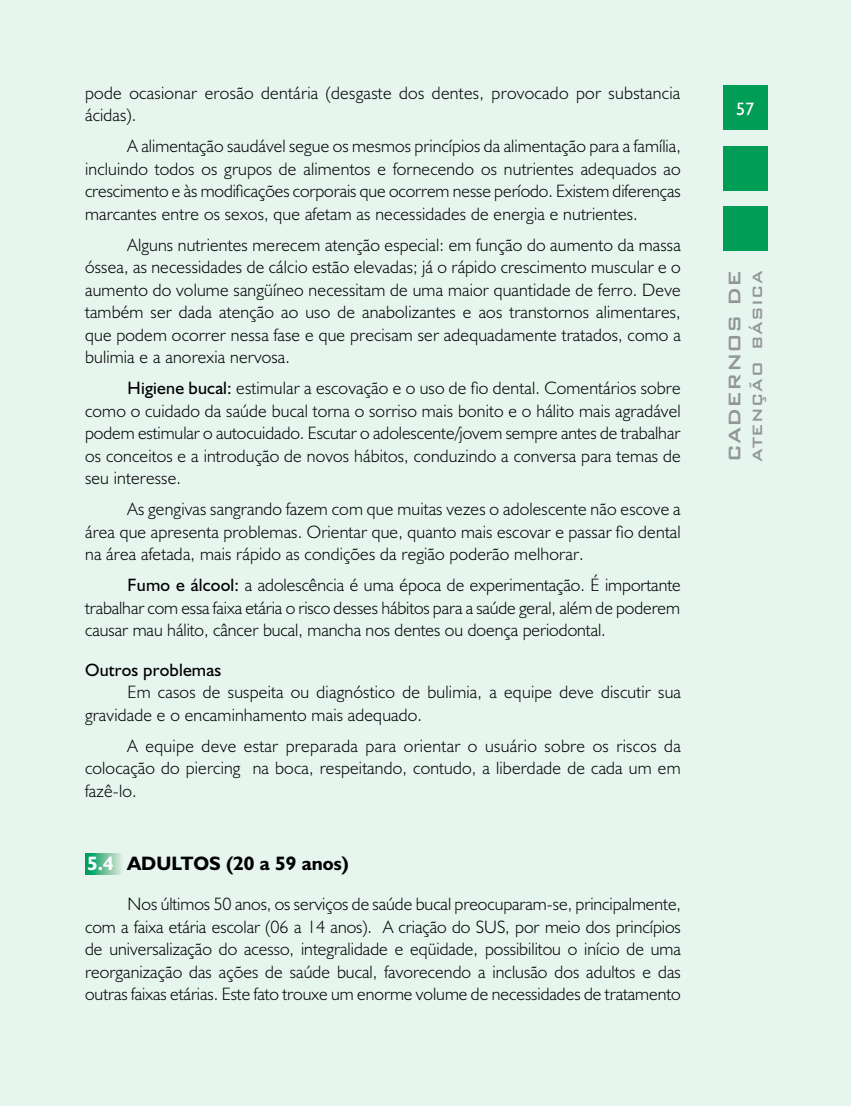
<style>
.page{position:relative;width:851px;height:1106px;background:#fff}
.page>*{position:absolute;margin:0;border:0;box-sizing:border-box;transform-origin:0 0}
.t1{font:500 22.5px "Bank Gothic BT";color:#939598}
.t2{font:700 19.5px "Humanist 521 BT";color:#000}
.t3{font:300 18px/22.5px "Humanist 521 BT";letter-spacing:.01em;color:#000;text-align:justify}
.t4{font:18px "Humanist 521 BT";letter-spacing:.01em;color:#000}
.t5{font:500 18px "Bank Gothic BT";letter-spacing:.025em;color:#939598}
.t6{font:18px "Humanist 521 BT";color:#fff}
.s1{font-weight:400}
.s2{color:#fff}
</style>
<div class="page">
<div style="left:0;top:0;width:850px;height:1106px;background:#e6f5ee"></div>
<div style="left:723px;top:85px;width:44px;height:44px;background:#009d57"></div>
<div style="left:723px;top:146px;width:44px;height:44px;background:#009d57"></div>
<div style="left:723px;top:207px;width:44px;height:44px;background:#009d57"></div>
<svg style="left:85px;top:874px;width:37px;height:1px"></svg>
<svg style="left:85px;top:853px;width:37px;height:21px"></svg>
<p class="t3" style="left:85px;top:81px;width:596px">pode ocasionar erosão dentária (desgaste dos dentes, provocado por substancia ácidas).</p>
<p class="t3" style="left:85px;top:135px;width:597px;text-indent:43px">A alimentação saudável segue os mesmos princípios da alimentação para a família, incluindo todos os grupos de alimentos e fornecendo os nutrientes adequados ao crescimento e às modificações corporais que ocorrem nesse período. Existem diferenças marcantes entre os sexos, que afetam as necessidades de energia e nutrientes.</p>
<p class="t3" style="left:85px;top:233px;width:597px;text-indent:43px">Alguns nutrientes merecem atenção especial: em função do aumento da massa óssea, as necessidades de cálcio estão elevadas; já o rápido crescimento muscular e o aumento do volume sangüíneo necessitam de uma maior quantidade de ferro. Deve também ser dada atenção ao uso de anabolizantes e aos transtornos alimentares, que podem ocorrer nessa fase e que precisam ser adequadamente tratados, como a bulimia e a anorexia nervosa.</p>
<p class="t3" style="left:85px;top:377px;width:597px;text-indent:43px"><span class="s1">Higiene bucal:</span> estimular a escovação e o uso de fio dental. Comentários sobre como o cuidado da saúde bucal torna o sorriso mais bonito e o hálito mais agradável podem estimular o autocuidado. Escutar o adolescente/jovem sempre antes de trabalhar os conceitos e a introdução de novos hábitos, conduzindo a conversa para temas de seu interesse.</p>
<p class="t3" style="left:85px;top:497px;width:597px;text-indent:43px">As gengivas sangrando fazem com que muitas vezes o adolescente não escove a área que apresenta problemas. Orientar que, quanto mais escovar e passar fio dental na área afetada, mais rápido as condições da região poderão melhorar.</p>
<p class="t3" style="left:85px;top:573px;width:597px;text-indent:43px"><span class="s1">Fumo e álcool:</span> a adolescência é uma época de experimentação. É importante trabalhar com essa faixa etária o risco desses hábitos para a saúde geral, além de poderem causar mau hálito, câncer bucal, mancha nos dentes ou doença periodontal.</p>
<p class="t4" style="left:85px;top:658px;width:138px">Outros problemas</p>
<p class="t3" style="left:85px;top:680px;width:597px;text-indent:43px">Em casos de suspeita ou diagnóstico de bulimia, a equipe deve discutir sua gravidade e o encaminhamento mais adequado.</p>
<p class="t3" style="left:85px;top:734px;width:597px;text-indent:43px">A equipe deve estar preparada para orientar o usuário sobre os riscos da colocação do piercing na boca, respeitando, contudo, a liberdade de cada um em fazê-lo.</p>
<p class="t2" style="left:87px;top:851px;width:263px"><span class="s2">5.4</span> ADULTOS (20 a 59 anos)</p>
<p class="t3" style="left:85px;top:892px;width:597px;text-indent:43px">Nos últimos 50 anos, os serviços de saúde bucal preocuparam-se, principalmente, com a faixa etária escolar (06 a 14 anos). A criação do SUS, por meio dos princípios de universalização do acesso, integralidade e eqüidade, possibilitou o início de uma reorganização das ações de saúde bucal, favorecendo a inclusão dos adultos e das outras faixas etárias. Este fato trouxe um enorme volume de necessidades de tratamento</p>
<p class="t6" style="left:736px;top:97px;width:20px">57</p>
<p class="t1" style="left:722px;top:461px;width:193px;rotate:-90deg">CADERNOS DE</p>
<p class="t5" style="left:747px;top:461px;width:193px;rotate:-90deg">ATENÇÃO BÁSICA</p>
</div>
